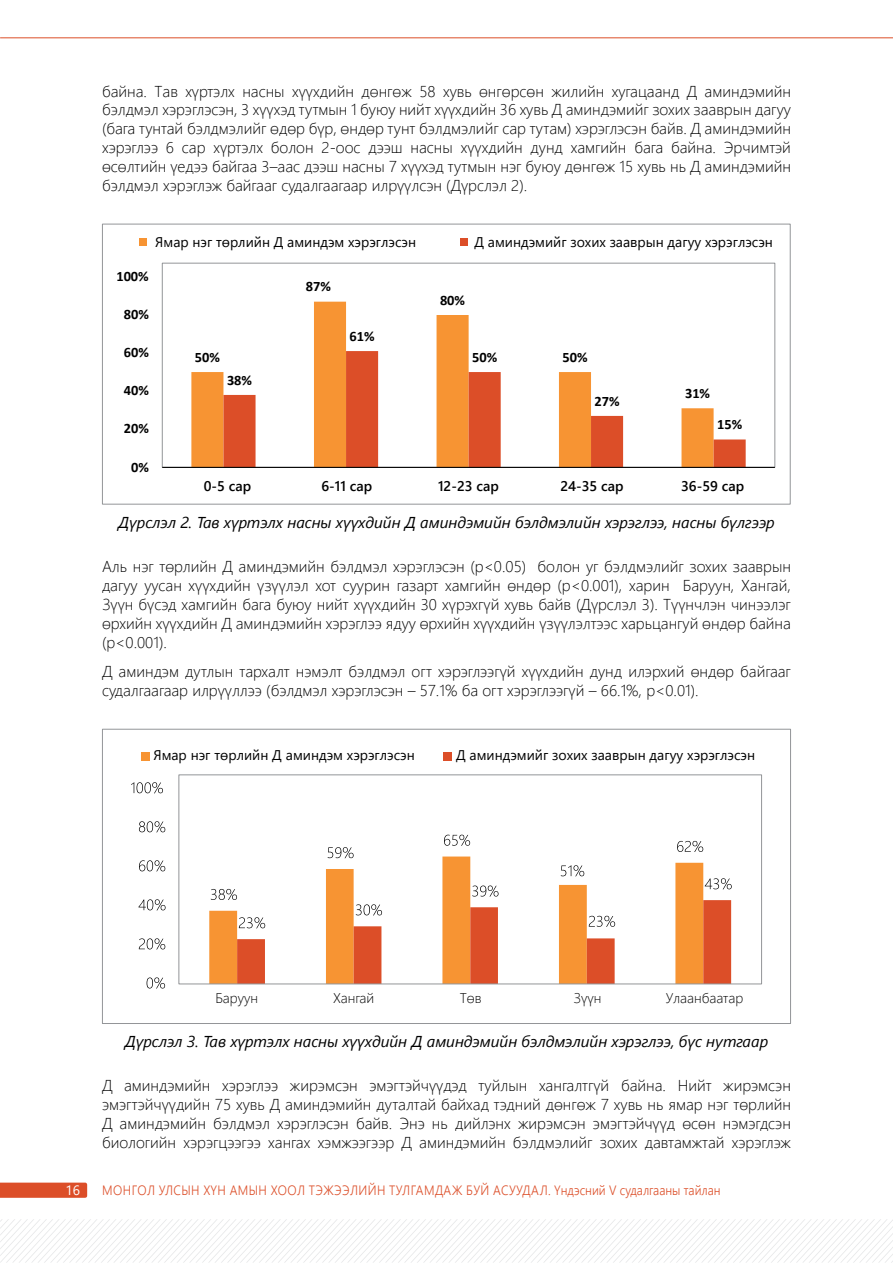
<style>
.page{position:relative;width:893px;height:1263px;background:#fff}
.page>*{position:absolute;margin:0;border:0;box-sizing:border-box;transform-origin:0 0}
.t1{font:300 15.75px/18.9px "Segoe UI";color:#000;text-align:justify}
.t2{font:italic 15.75px "Segoe UI";color:#000}
.t3{font:700 14.4px "Calibri";color:#000}
.t4{font:13.95px "Segoe UI";color:#000}
.t5{font:600 13.95px "Segoe UI";color:#000}
.t6{font:300 13.95px "Segoe UI";color:#000}
.t7{font:300 13.5px "Segoe UI";letter-spacing:.03em;color:#dc4e28;scale:.9 1}
.t8{font:13.5px "Segoe UI";color:#fff}
</style>
<div class="page">
<svg style="left:0;top:1182px;width:87px;height:16px"></svg>
<svg style="left:0;top:1219px;width:893px;height:44px"></svg>
<hr style="left:0;top:37px;width:893px;height:1px;background:#dc4e28">
<div style="left:102px;top:224px;width:689px;height:280px;border:1px solid #939598"></div>
<svg style="left:191px;top:302px;width:278px;height:165px"></svg>
<svg style="left:223px;top:351px;width:523px;height:116px"></svg>
<hr style="left:162px;top:467px;width:613px;height:1px;background:#000">
<div style="left:139px;top:238px;width:8px;height:8px;background:#f79433"></div>
<div style="left:460px;top:238px;width:8px;height:8px;background:#dc4e28"></div>
<div style="left:141px;top:752px;width:9px;height:9px;background:#f79433"></div>
<div style="left:443px;top:752px;width:8px;height:9px;background:#dc4e28"></div>
<svg style="left:209px;top:856px;width:494px;height:126px"></svg>
<svg style="left:328px;top:847px;width:26px;height:11px"></svg>
<svg style="left:444px;top:835px;width:26px;height:11px"></svg>
<svg style="left:677px;top:841px;width:26px;height:11px"></svg>
<svg style="left:211px;top:865px;width:521px;height:117px"></svg>
<svg style="left:147px;top:977px;width:18px;height:11px"></svg>
<svg style="left:139px;top:938px;width:26px;height:11px"></svg>
<svg style="left:138px;top:899px;width:28px;height:11px"></svg>
<svg style="left:139px;top:860px;width:26px;height:11px"></svg>
<svg style="left:139px;top:821px;width:26px;height:11px"></svg>
<svg style="left:131px;top:782px;width:32px;height:11px"></svg>
<div style="left:178px;top:774px;width:584px;height:210px;border:1px solid #939598"></div>
<p class="t1" style="left:102px;top:80px;width:690px">байна. Тав хүртэлх насны хүүхдийн дөнгөж 58 хувь өнгөрсөн жилийн хугацаанд Д аминдэмийн бэлдмэл хэрэглэсэн, 3 хүүхэд тутмын 1 буюу нийт хүүхдийн 36 хувь Д аминдэмийг зохих зааврын дагуу (бага тунтай бэлдмэлийг өдөр бүр, өндөр тунт бэлдмэлийг сар тутам) хэрэглэсэн байв. Д аминдэмийн хэрэглээ 6 сар хүртэлх болон 2-оос дээш насны хүүхдийн дунд хамгийн бага байна. Эрчимтэй өсөлтийн үедээ байгаа 3–аас дээш насны 7 хүүхэд тутмын нэг буюу дөнгөж 15 хувь нь Д аминдэмийн бэлдмэл хэрэглэж байгааг судалгаагаар илрүүлсэн (Дүрслэл 2).</p>
<p class="t4" style="left:155px;top:229px;width:262px">Ямар нэг төрлийн Д аминдэм хэрэглэсэн</p>
<p class="t4" style="left:474px;top:229px;width:300px">Д аминдэмийг зохих зааврын дагуу хэрэглэсэн</p>
<p class="t3" style="left:116px;top:266px;width:34px">100%</p>
<p class="t3" style="left:124px;top:304px;width:27px">80%</p>
<p class="t3" style="left:124px;top:342px;width:27px">60%</p>
<p class="t3" style="left:124px;top:380px;width:27px">40%</p>
<p class="t3" style="left:124px;top:418px;width:27px">20%</p>
<p class="t3" style="left:131px;top:456px;width:19px">0%</p>
<p class="t3" style="left:195px;top:347px;width:27px">50%</p>
<p class="t3" style="left:227px;top:370px;width:27px">38%</p>
<p class="t3" style="left:306px;top:276px;width:27px">87%</p>
<p class="t3" style="left:350px;top:326px;width:27px">61%</p>
<p class="t3" style="left:440px;top:290px;width:27px">80%</p>
<p class="t3" style="left:472px;top:347px;width:27px">50%</p>
<p class="t3" style="left:562px;top:347px;width:27px">50%</p>
<p class="t3" style="left:595px;top:391px;width:27px">27%</p>
<p class="t3" style="left:685px;top:383px;width:27px">31%</p>
<p class="t3" style="left:717px;top:414px;width:27px">15%</p>
<p class="t5" style="left:204px;top:473px;width:49px">0-5 сар</p>
<p class="t5" style="left:321px;top:473px;width:52px">6-11 сар</p>
<p class="t5" style="left:438px;top:473px;width:62px">12-23 сар</p>
<p class="t5" style="left:560px;top:473px;width:65px">24-35 сар</p>
<p class="t5" style="left:681px;top:473px;width:65px">36-59 сар</p>
<p class="t2" style="left:118px;top:509px;width:658px">Дүрслэл 2. Тав хүртэлх насны хүүхдийн Д аминдэмийн бэлдмэлийн хэрэглээ, насны бүлгээр</p>
<p class="t1" style="left:102px;top:555px;width:690px">Аль нэг төрлийн Д аминдэмийн бэлдмэл хэрэглэсэн (p&lt;0.05) болон уг бэлдмэлийг зохих зааврын дагуу уусан хүүхдийн үзүүлэл хот суурин газарт хамгийн өндөр (p&lt;0.001), харин Баруун, Хангай, Зүүн бүсэд хамгийн бага буюу нийт хүүхдийн 30 хүрэхгүй хувь байв (Дүрслэл 3). Түүнчлэн чинээлэг өрхийн хүүхдийн Д аминдэмийн хэрэглээ ядуу өрхийн хүүхдийн үзүүлэлтээс харьцангуй өндөр байна (p&lt;0.001).</p>
<p class="t1" style="left:102px;top:661px;width:690px">Д аминдэм дутлын тархалт нэмэлт бэлдмэл огт хэрэглээгүй хүүхдийн дунд илэрхий өндөр байгааг судалгаагаар илрүүллээ (бэлдмэл хэрэглэсэн – 57.1% ба огт хэрэглээгүй – 66.1%, p&lt;0.01).</p>
<p class="t4" style="left:153px;top:742px;width:263px">Ямар нэг төрлийн Д аминдэм хэрэглэсэн</p>
<p class="t4" style="left:456px;top:742px;width:301px">Д аминдэмийг зохих зааврын дагуу хэрэглэсэн</p>
<p class="t6" style="left:215px;top:985px;width:44px">Баруун</p>
<p class="t6" style="left:333px;top:985px;width:43px">Хангай</p>
<p class="t6" style="left:460px;top:985px;width:23px">Төв</p>
<p class="t6" style="left:574px;top:985px;width:29px">Зүүн</p>
<p class="t6" style="left:666px;top:985px;width:79px">Улаанбаатар</p>
<p class="t2" style="left:125px;top:1029px;width:645px">Дүрслэл 3. Тав хүртэлх насны хүүхдийн Д аминдэмийн бэлдмэлийн хэрэглээ, бүс нутгаар</p>
<p class="t1" style="left:102px;top:1075px;width:690px">Д аминдэмийн хэрэглээ жирэмсэн эмэгтэйчүүдэд туйлын хангалтгүй байна. Нийт жирэмсэн эмэгтэйчүүдийн 75 хувь Д аминдэмийн дуталтай байхад тэдний дөнгөж 7 хувь нь ямар нэг төрлийн Д аминдэмийн бэлдмэл хэрэглэсэн байв. Энэ нь дийлэнх жирэмсэн эмэгтэйчүүд өсөн нэмэгдсэн биологийн хэрэгцээгээ хангах хэмжээгээр Д аминдэмийн бэлдмэлийг зохих давтамжтай хэрэглэж</p>
<p class="t8" style="left:66px;top:1177px;width:16px">16</p>
<p class="t7" style="left:102px;top:1177px;width:689px">МОНГОЛ УЛСЫН ХҮН АМЫН ХООЛ ТЭЖЭЭЛИЙН ТУЛГАМДАЖ БУЙ АСУУДАЛ. Үндэсний V судалгааны тайлан</p>
</div>
